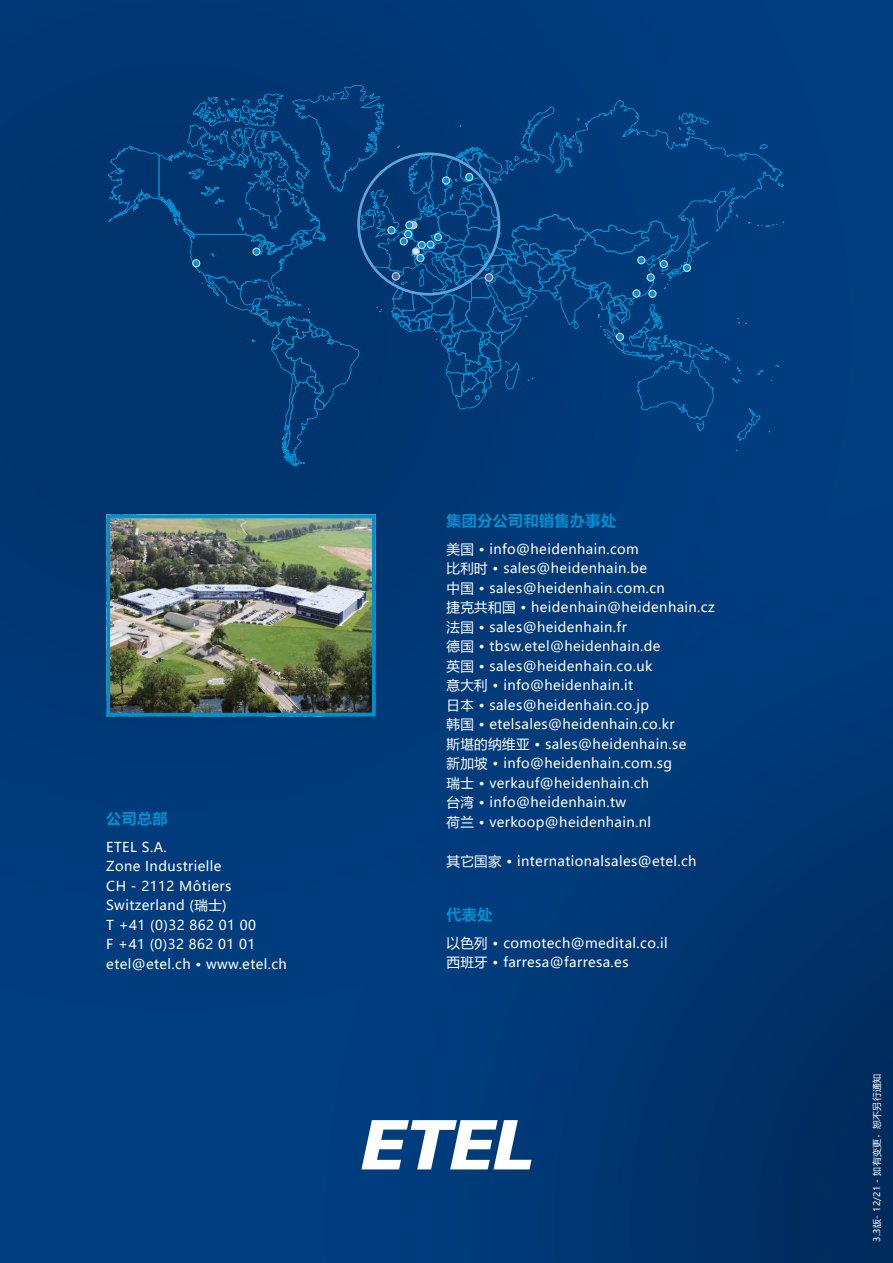
<style>
.page{position:relative;width:893px;height:1263px;background:#003e80}
.page>*{position:absolute;margin:0;border:0;box-sizing:border-box;transform-origin:0 0}
.t1{font:700 15px "Microsoft Ya Hei";letter-spacing:.03em;color:#0090d0}
.t2{font:13.5px/19.5px "Microsoft Ya Hei";letter-spacing:.03em;color:#fff}
.t3{font:9px "Microsoft Ya Hei";letter-spacing:.03em;color:#fff}
.s1{font-family:"Sim Sun"}
</style>
<div class="page">
<svg style="left:361px;top:714px;width:532px;height:549px"></svg>
<div style="left:0;top:0;width:862px;height:1021px;background:#003a7a"></div>
<svg style="left:361px;top:1120px;width:170px;height:49px"></svg>
<img style="left:111px;top:519px;width:260px;height:192px">
<div style="left:106px;top:514px;width:270px;height:202px;border:4px solid #0090d0"></div>
<svg style="left:106px;top:85px;width:679px;height:383px"></svg>
<div style="left:357px;top:152px;width:143px;height:144px;border:3px solid #5da4db;border-radius:50%"></div>
<p class="t1" style="left:106px;top:808px;width:63px">公司总部</p>
<p class="t2" style="left:106px;top:837px;width:182px">ETEL S.A.<br>Zone Industrielle<br>CH - 2112 Môtiers<br>Switzerland (瑞士)<br>T +41 (0)32 862 01 00<br>F +41 (0)32 862 01 01 etel@etel.ch • www.etel.ch</p>
<p class="t1" style="left:446px;top:510px;width:171px">集团分公司和销售办事处</p>
<p class="t2" style="left:446px;top:539px;width:270px">美国 • info@heidenhain.com<br>比利时 • sales@heidenhain.be<br>中国 • sales@heidenhain.com.cn<br>捷克共和国 • heidenhain@heidenhain.cz法国 • sales@heidenhain.fr<br>德国 • tbsw.etel@heidenhain.de<br>英国 • sales@heidenhain.co.uk<br>意大利 • info@heidenhain.it<br>日本 • sales@heidenhain.co.jp<br>韩国 • etelsales@heidenhain.co.kr<br>斯堪的纳维亚 • sales@heidenhain.se<br>新加坡 • info@heidenhain.com.sg<br>瑞士 • verkauf@heidenhain.ch<br>台湾 • info@heidenhain.tw<br>荷兰 • verkoop@heidenhain.nl</p>
<p class="t2" style="left:446px;top:851px;width:252px">其它国家 • internationalsales@etel.ch</p>
<p class="t1" style="left:446px;top:904px;width:47px">代表处</p>
<p class="t2" style="left:446px;top:933px;width:223px">以色列 • comotech@medital.co.il西班牙 • farresa@farresa.es</p>
<p class="t3" style="left:871px;top:1242px;width:169px;rotate:-90deg">3.3版- 12/21 - 如有变更<span class="s1">，</span>恕不另行通知</p>
</div>
